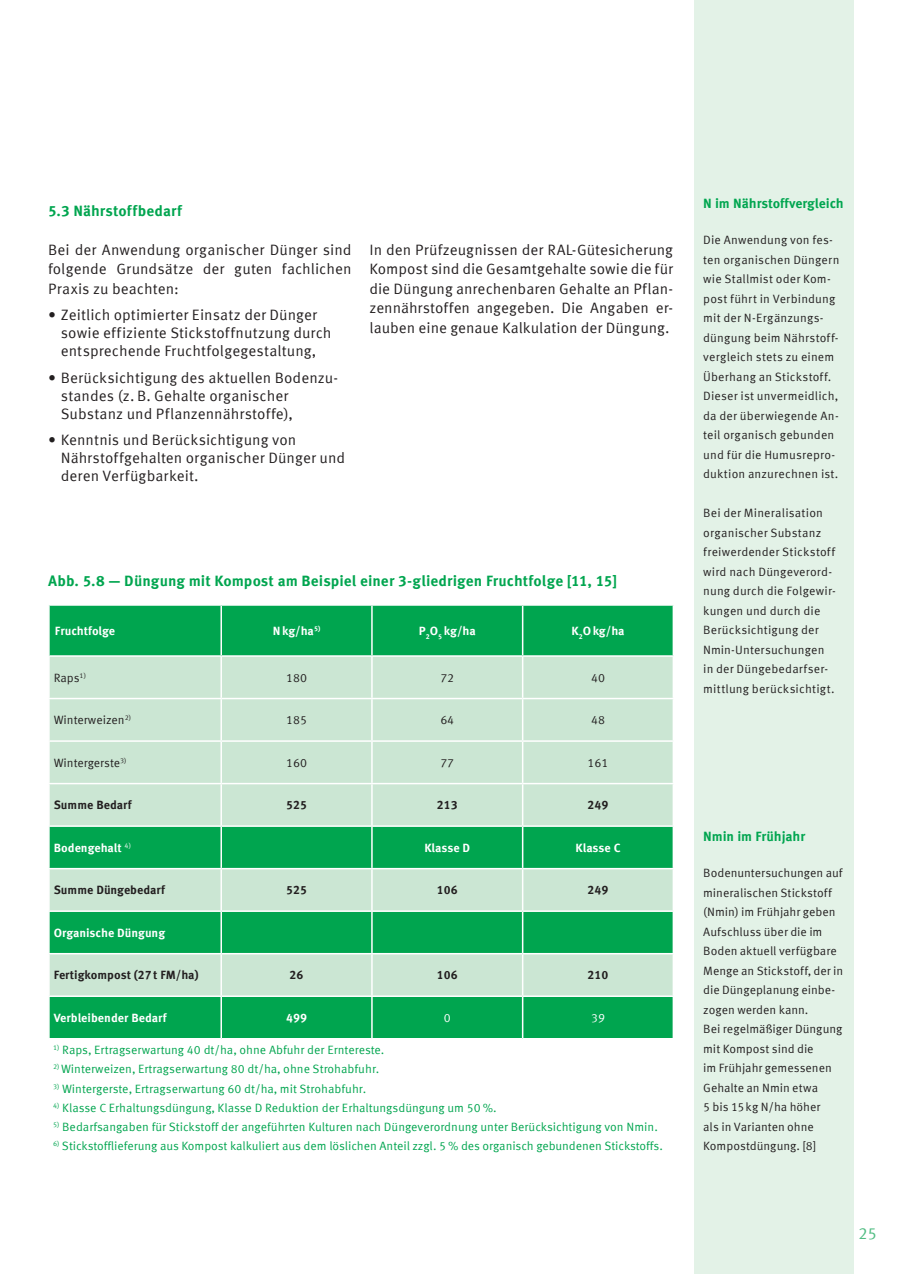
<style>
.page{position:relative;width:904px;height:1274px;background:#fff}
.page>*{position:absolute;margin:0;border:0;box-sizing:border-box;transform-origin:0 0}
.t1{font:16.5px "Meta Corr";color:#51bd83}
.t2{font:15px/19.5px "Meta Corr";color:#231f20}
.t3{font:700 15px "Meta Corr";color:#00a54f}
.t4{font:700 13.5px "Meta Corr";letter-spacing:-.005em;color:#00a54f}
.t5{font:12px/19.5px "Meta Corr";letter-spacing:.01em;color:#231f20}
.t6{font:12px "Meta Corr";letter-spacing:-.005em;color:#00a54f}
.t7{font:700 12px "Meta Corr";letter-spacing:-.005em;color:#fff}
.t8{font:700 12px "Meta Corr";color:#231f20}
.t9{font:12px "Meta Corr";color:#fff}
</style>
<div class="page">
<div style="left:694px;top:0;width:159px;height:1274px;background:#e3f2e7"></div>
<div style="left:50px;top:606px;width:623px;height:432px;background:#00a54f"></div>
<svg style="left:50px;top:657px;width:623px;height:338px;fill:#cbe6d3"></svg>
<hr style="left:220px;top:657px;width:2px;height:41px;background:#fff">
<hr style="left:371px;top:657px;width:2px;height:41px;background:#fff">
<hr style="left:522px;top:657px;width:1px;height:41px;background:#fff">
<hr style="left:48px;top:698px;width:173px;height:1px;background:#fff">
<hr style="left:221px;top:698px;width:151px;height:1px;background:#fff">
<hr style="left:220px;top:699px;width:2px;height:41px;background:#fff">
<hr style="left:372px;top:698px;width:151px;height:1px;background:#fff">
<hr style="left:371px;top:699px;width:2px;height:41px;background:#fff">
<hr style="left:523px;top:698px;width:151px;height:1px;background:#fff">
<hr style="left:522px;top:699px;width:1px;height:41px;background:#fff">
<hr style="left:48px;top:740px;width:173px;height:2px;background:#fff">
<hr style="left:221px;top:740px;width:151px;height:2px;background:#fff">
<hr style="left:220px;top:742px;width:2px;height:41px;background:#fff">
<hr style="left:372px;top:740px;width:151px;height:2px;background:#fff">
<hr style="left:371px;top:742px;width:2px;height:41px;background:#fff">
<hr style="left:523px;top:740px;width:151px;height:2px;background:#fff">
<hr style="left:522px;top:742px;width:1px;height:41px;background:#fff">
<hr style="left:48px;top:783px;width:173px;height:1px;background:#fff">
<hr style="left:221px;top:783px;width:151px;height:1px;background:#fff">
<hr style="left:220px;top:784px;width:2px;height:41px;background:#fff">
<hr style="left:372px;top:783px;width:151px;height:1px;background:#fff">
<hr style="left:371px;top:784px;width:2px;height:41px;background:#fff">
<hr style="left:523px;top:783px;width:151px;height:1px;background:#fff">
<hr style="left:522px;top:784px;width:1px;height:41px;background:#fff">
<hr style="left:48px;top:825px;width:173px;height:2px;background:#fff">
<hr style="left:221px;top:825px;width:151px;height:2px;background:#fff">
<hr style="left:220px;top:827px;width:2px;height:41px;background:#fff">
<hr style="left:372px;top:825px;width:151px;height:2px;background:#fff">
<hr style="left:371px;top:827px;width:2px;height:41px;background:#fff">
<hr style="left:523px;top:825px;width:151px;height:2px;background:#fff">
<hr style="left:522px;top:827px;width:1px;height:41px;background:#fff">
<hr style="left:48px;top:868px;width:173px;height:1px;background:#fff">
<hr style="left:221px;top:868px;width:151px;height:1px;background:#fff">
<hr style="left:220px;top:869px;width:2px;height:41px;background:#fff">
<hr style="left:372px;top:868px;width:151px;height:1px;background:#fff">
<hr style="left:371px;top:869px;width:2px;height:41px;background:#fff">
<hr style="left:523px;top:868px;width:151px;height:1px;background:#fff">
<hr style="left:522px;top:869px;width:1px;height:41px;background:#fff">
<hr style="left:48px;top:910px;width:173px;height:2px;background:#fff">
<hr style="left:221px;top:910px;width:151px;height:2px;background:#fff">
<hr style="left:220px;top:912px;width:2px;height:41px;background:#fff">
<hr style="left:372px;top:910px;width:151px;height:2px;background:#fff">
<hr style="left:371px;top:912px;width:2px;height:41px;background:#fff">
<hr style="left:523px;top:910px;width:151px;height:2px;background:#fff">
<hr style="left:522px;top:912px;width:1px;height:41px;background:#fff">
<hr style="left:48px;top:953px;width:173px;height:1px;background:#fff">
<hr style="left:221px;top:953px;width:151px;height:1px;background:#fff">
<hr style="left:220px;top:954px;width:2px;height:41px;background:#fff">
<hr style="left:372px;top:953px;width:151px;height:1px;background:#fff">
<hr style="left:371px;top:954px;width:2px;height:41px;background:#fff">
<hr style="left:523px;top:953px;width:151px;height:1px;background:#fff">
<hr style="left:522px;top:954px;width:1px;height:41px;background:#fff">
<hr style="left:48px;top:995px;width:173px;height:2px;background:#fff">
<hr style="left:221px;top:995px;width:151px;height:2px;background:#fff">
<hr style="left:220px;top:997px;width:2px;height:41px;background:#fff">
<hr style="left:372px;top:995px;width:151px;height:2px;background:#fff">
<hr style="left:371px;top:997px;width:2px;height:41px;background:#fff">
<hr style="left:523px;top:995px;width:151px;height:2px;background:#fff">
<hr style="left:522px;top:997px;width:1px;height:41px;background:#fff">
<hr style="left:220px;top:606px;width:2px;height:49px;background:#fff">
<hr style="left:371px;top:606px;width:2px;height:49px;background:#fff">
<hr style="left:522px;top:606px;width:1px;height:49px;background:#fff">
<hr style="left:48px;top:655px;width:173px;height:2px;background:#fff">
<hr style="left:221px;top:655px;width:151px;height:2px;background:#fff">
<hr style="left:372px;top:655px;width:151px;height:2px;background:#fff">
<hr style="left:523px;top:655px;width:151px;height:2px;background:#fff">
<p class="t3" style="left:48px;top:201px;width:136px">5.3 Nährstoffbedarf</p>
<p class="t2" style="left:48px;top:239px;width:305px;text-align:justify">Bei der Anwendung organischer Dünger sind folgende Grundsätze der guten fachlichen Praxis zu beachten:</p>
<p class="t2" style="left:61px;top:305px;width:272px;line-height:18px;text-indent:-13px">• Zeitlich optimierter Einsatz der Dünger sowie effiziente Stickstoffnutzung durch entsprechende Fruchtfolgegestaltung,</p>
<p class="t2" style="left:61px;top:368px;width:279px;line-height:18px;text-indent:-13px">• Berücksichtigung des aktuellen Bodenzu&shy;standes (z. B. Gehalte organischer<br>Substanz und Pflanzennährstoffe),</p>
<p class="t2" style="left:61px;top:430px;width:286px;line-height:18px;text-indent:-13px">• Kenntnis und Berücksichtigung von<br>Nährstoffgehalten organischer Dünger und deren Verfügbarkeit.</p>
<p class="t2" style="left:370px;top:239px;width:305px;text-align:justify">In den Prüfzeugnissen der RAL-Gütesicherung Kompost sind die Gesamtgehalte sowie die für die Düngung anrechenbaren Gehalte an Pflan&shy;zennährstoffen angegeben. Die Angaben er&shy;lauben eine genaue Kalkulation der Düngung.</p>
<p class="t3" style="left:48px;top:572px;width:571px">Abb. 5.8 — Düngung mit Kompost am Beispiel einer 3-gliedrigen Fruchtfolge [11, 15]</p>
<p class="t7" style="left:55px;top:624px;width:62px">Fruchtfolge</p>
<p class="t7" style="left:273px;top:624px;width:49px">N kg/ha<sup>5)</sup></p>
<p class="t7" style="left:419px;top:624px;width:59px">P<sub>2</sub>O<sub>5</sub> kg/ha</p>
<p class="t7" style="left:571px;top:624px;width:55px">K<sub>2</sub>O kg/ha</p>
<p class="t5" style="left:54px;top:667px;width:34px">Raps<sup>1)</sup></p>
<p class="t5" style="left:286px;top:667px;width:22px">180</p>
<p class="t5" style="left:440px;top:667px;width:15px">72</p>
<p class="t5" style="left:591px;top:667px;width:15px">40</p>
<p class="t5" style="left:54px;top:710px;width:79px">Winterweizen<sup>2)</sup></p>
<p class="t5" style="left:286px;top:710px;width:22px">185</p>
<p class="t5" style="left:440px;top:710px;width:15px">64</p>
<p class="t5" style="left:591px;top:710px;width:15px">48</p>
<p class="t5" style="left:54px;top:752px;width:74px">Wintergerste<sup>3)</sup></p>
<p class="t5" style="left:286px;top:752px;width:22px">160</p>
<p class="t5" style="left:440px;top:752px;width:15px">77</p>
<p class="t5" style="left:588px;top:752px;width:22px">161</p>
<p class="t8" style="left:54px;top:798px;width:79px">Summe Bedarf</p>
<p class="t8" style="left:286px;top:798px;width:22px">525</p>
<p class="t8" style="left:437px;top:798px;width:22px">213</p>
<p class="t8" style="left:588px;top:798px;width:22px">249</p>
<p class="t7" style="left:54px;top:840px;width:79px">Bodengehalt <sup>4)</sup></p>
<p class="t7" style="left:424px;top:840px;width:47px">Klasse D</p>
<p class="t7" style="left:575px;top:840px;width:47px">Klasse C</p>
<p class="t8" style="left:54px;top:883px;width:113px">Summe Düngebedarf</p>
<p class="t8" style="left:286px;top:883px;width:22px">525</p>
<p class="t8" style="left:437px;top:883px;width:22px">106</p>
<p class="t8" style="left:588px;top:883px;width:22px">249</p>
<p class="t7" style="left:54px;top:925px;width:113px">Organische Düngung</p>
<p class="t8" style="left:54px;top:968px;width:146px">Fertigkompost (27 t FM/ha)</p>
<p class="t8" style="left:290px;top:968px;width:15px">26</p>
<p class="t8" style="left:437px;top:968px;width:22px">106</p>
<p class="t8" style="left:588px;top:968px;width:22px">210</p>
<p class="t7" style="left:54px;top:1011px;width:114px">Verbleibender Bedarf</p>
<p class="t7" style="left:286px;top:1011px;width:22px">499</p>
<p class="t9" style="left:444px;top:1010px;width:8px">0</p>
<p class="t9" style="left:591px;top:1010px;width:15px">39</p>
<p class="t6" style="left:53px;top:1042px;width:333px"><sup>1)</sup> Raps, Ertragserwartung 40 dt/ha, ohne Abfuhr der Erntereste.</p>
<p class="t6" style="left:53px;top:1062px;width:328px"><sup>2)</sup> Winterweizen, Ertragserwartung 80 dt/ha, ohne Strohabfuhr.</p>
<p class="t6" style="left:53px;top:1081px;width:315px"><sup>3)</sup> Wintergerste, Ertragserwartung 60 dt/ha, mit Strohabfuhr.</p>
<p class="t6" style="left:53px;top:1100px;width:445px"><sup>4)</sup> Klasse C Erhaltungsdüngung, Klasse D Reduktion der Erhaltungsdüngung um 50 %.</p>
<p class="t6" style="left:53px;top:1119px;width:606px"><sup>5)</sup> Bedarfsangaben für Stickstoff der angeführten Kulturen nach Düngeverordnung unter Berücksichtigung von Nmin.</p>
<p class="t6" style="left:53px;top:1139px;width:611px"><sup>6)</sup> Stickstofflieferung aus Kompost kalkuliert aus dem löslichen Anteil zzgl. 5 % des organisch gebundenen Stickstoffs.</p>
<p class="t4" style="left:703px;top:195px;width:142px">N im Nährstoffvergleich</p>
<p class="t5" style="left:703px;top:230px;width:138px">Die Anwendung von fes&shy;ten organischen Düngern wie Stallmist oder Kom&shy;post führt in Verbindung mit der N-Ergänzungs&shy;düngung beim Nährstoff&shy;vergleich stets zu einem<br>Überhang an Stickstoff.<br>Dieser ist unvermeidlich, da der überwiegende An&shy;teil organisch gebunden und für die Humusrepro&shy;duktion anzurechnen ist.</p>
<p class="t5" style="left:703px;top:503px;width:134px">Bei der Mineralisation organischer Substanz freiwerdender Stickstoff wird nach Düngeverord&shy;nung durch die Folgewir&shy;kungen und durch die<br>Berücksichtigung der<br>Nmin-Untersuchungen in der Düngebedarfser&shy;mittlung berücksichtigt.</p>
<p class="t4" style="left:703px;top:828px;width:104px">Nmin im Frühjahr</p>
<p class="t5" style="left:703px;top:863px;width:142px">Bodenuntersuchungen auf mineralischen Stickstoff (Nmin) im Frühjahr geben<br>Aufschluss über die im<br>Boden aktuell verfügbare<br>Menge an Stickstoff, der in die Düngeplanung einbe&shy;zogen werden kann.<br>Bei regelmäßiger Düngung mit Kompost sind die<br>im Frühjahr gemessenen<br>Gehalte an Nmin etwa<br>5 bis 15kg N/ha höher<br>als in Varianten ohne<br>Kompostdüngung. [8]</p>
<h1 class="t1" style="left:858px;top:1223px;width:20px">25</h1>
</div>
